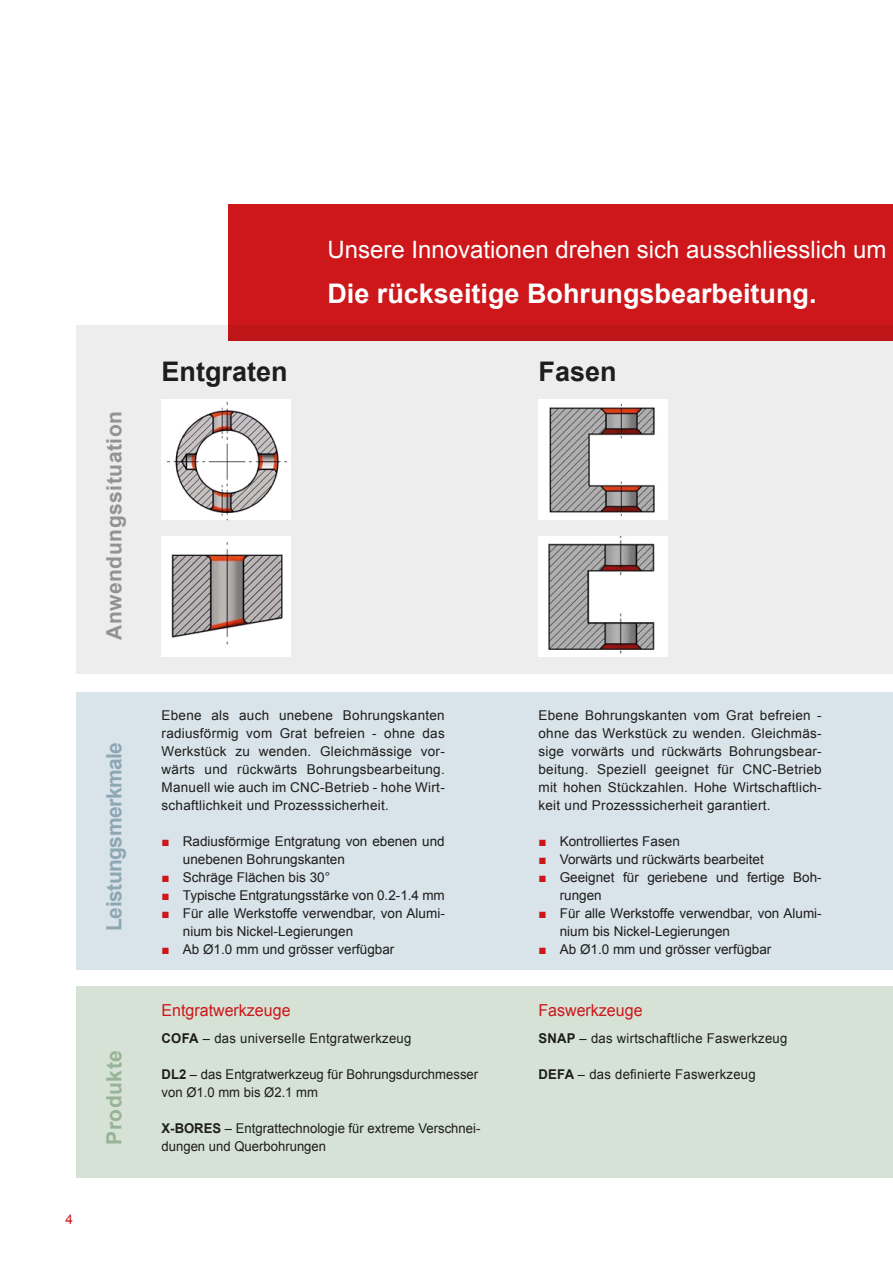
<style>
.page{position:relative;width:893px;height:1263px;background:#fff}
.page>*{position:absolute;margin:0;border:0;box-sizing:border-box;transform-origin:0 0}
.Einfuehrung{font:700 27px "Arial";color:#fff}
.t1{font:700 27px "Arial";color:#1d1d1b}
.Einfuehrung-2{font:24px "Arial";color:#fff}
.t2{font:700 21px "Arial";letter-spacing:.025em;color:#929292}
.t3{font:700 21px "Arial";letter-spacing:-.025em;color:#8da7b3}
.t4{font:700 21px "Arial";letter-spacing:.025em;color:#98b398}
.copy_9pt__14pt_zab{font:16.5px "Arial";color:#cd171a}
.copy_9pt__14pt_zab-2{font:13.5px/18px "Arial";color:#1d1d1b}
.copy_9pt__14pt_zab-3{font:13.5px "Arial";letter-spacing:.02em;color:#1d1d1b}
.t5{font:13.5px "Arial";color:#cd171a}
.s1{color:#cd171a}
.s2{font-weight:700}
</style>
<div class="page">
<div style="left:77px;top:325px;width:816px;height:349px;background:#ededed"></div>
<div style="left:77px;top:692px;width:816px;height:277px;background:#d9e3ea"></div>
<div style="left:77px;top:986px;width:816px;height:192px;background:#d6e2d5"></div>
<div style="left:162px;top:400px;width:129px;height:120px;background:#fff"></div>
<img style="left:167px;top:401px;width:120px;height:119px">
<img style="left:538px;top:400px;width:130px;height:120px">
<img style="left:162px;top:537px;width:129px;height:120px">
<div style="left:538px;top:537px;width:130px;height:120px;background:#fff"></div>
<img style="left:548px;top:537px;width:107px;height:117px">
<div style="left:228px;top:204px;width:665px;height:136px;background:#cd171a"></div>
<p class="t2" style="left:100px;top:640px;width:230px;rotate:-90deg">Anwendungssituation</p>
<p class="t3" style="left:100px;top:931px;width:190px;rotate:-90deg">Leistungsmerkmale</p>
<p class="t5" style="left:66px;top:1210px;width:9px">4</p>
<p class="t4" style="left:100px;top:1145px;width:96px;rotate:-90deg">Produkte</p>
<p class="Einfuehrung-2" style="left:327px;top:234px;width:560px">Unsere Innovationen drehen sich ausschliesslich um</p>
<p class="Einfuehrung" style="left:327px;top:276px;width:491px">Die rückseitige Bohrungsbearbeitung.</p>
<p class="t1" style="left:162px;top:354px;width:128px">Entgraten</p>
<p class="t1" style="left:538px;top:354px;width:80px">Fasen</p>
<p class="copy_9pt__14pt_zab-2" style="left:162px;top:706px;width:285px;text-align:justify">Ebene als auch unebene Bohrungskanten radiusförmig vom Grat befreien - ohne das Werkstück zu wenden. Gleichmässige vor&shy;wärts und rückwärts Bohrungsbearbeitung.<br>Manuell wie auch im CNC-Betrieb - hohe Wirt&shy;schaftlichkeit und Prozesssicherheit.</p>
<p class="copy_9pt__14pt_zab-2" style="left:183px;top:832px;width:263px;text-indent:-21px"><span class="s1">■</span> Radiusförmige Entgratung von ebenen und unebenen Bohrungskanten</p>
<p class="copy_9pt__14pt_zab-2" style="left:162px;top:868px;width:170px"><span class="s1">■</span> Schräge Flächen bis 30°</p>
<p class="copy_9pt__14pt_zab-2" style="left:162px;top:886px;width:285px"><span class="s1">■</span> Typische Entgratungsstärke von 0.2-1.4 mm</p>
<p class="copy_9pt__14pt_zab-2" style="left:183px;top:904px;width:263px;text-indent:-21px"><span class="s1">■</span> Für alle Werkstoffe verwendbar, von Alumi&shy;nium bis Nickel-Legierungen</p>
<p class="copy_9pt__14pt_zab-2" style="left:162px;top:940px;width:234px"><span class="s1">■</span> Ab Ø1.0 mm und grösser verfügbar</p>
<p class="copy_9pt__14pt_zab" style="left:162px;top:999px;width:130px">Entgratwerkzeuge</p>
<p class="copy_9pt__14pt_zab-3" style="left:162px;top:1029px;width:251px"><span class="s2">COFA</span> – das universelle Entgratwerkzeug</p>
<p class="copy_9pt__14pt_zab-2" style="left:162px;top:1065px;width:318px"><span class="s2">DL2</span> – das Entgratwerkzeug für Bohrungsdurchmesser von Ø1.0 mm bis Ø2.1 mm</p>
<p class="copy_9pt__14pt_zab-2" style="left:162px;top:1119px;width:320px"><span class="s2">X-BORES</span> – Entgrattechnologie für extreme Verschnei-</p>
<p class="copy_9pt__14pt_zab-2" style="left:162px;top:1137px;width:166px">dungen und Querbohrungen</p>
<p class="copy_9pt__14pt_zab-2" style="left:538px;top:706px;width:285px;text-align:justify">Ebene Bohrungskanten vom Grat befreien - ohne das Werkstück zu wenden. Gleichmäs&shy;sige vorwärts und rückwärts Bohrungsbear&shy;beitung. Speziell geeignet für CNC-Betrieb mit hohen Stückzahlen. Hohe Wirtschaftlich&shy;keit und Prozesssicherheit garantiert.</p>
<p class="copy_9pt__14pt_zab-2" style="left:538px;top:832px;width:143px"><span class="s1">■</span> Kontrolliertes Fasen</p>
<p class="copy_9pt__14pt_zab-2" style="left:538px;top:850px;width:227px"><span class="s1">■</span> Vorwärts und rückwärts bearbeitet</p>
<p class="copy_9pt__14pt_zab-2" style="left:560px;top:868px;width:263px;text-indent:-21px"><span class="s1">■</span> Geeignet für geriebene und fertige Boh&shy;rungen</p>
<p class="copy_9pt__14pt_zab-2" style="left:560px;top:904px;width:263px;text-indent:-21px"><span class="s1">■</span> Für alle Werkstoffe verwendbar, von Alumi&shy;nium bis Nickel-Legierungen</p>
<p class="copy_9pt__14pt_zab-2" style="left:538px;top:940px;width:234px"><span class="s1">■</span> Ab Ø1.0 mm und grösser verfügbar</p>
<p class="copy_9pt__14pt_zab" style="left:538px;top:999px;width:106px">Faswerkzeuge</p>
<p class="copy_9pt__14pt_zab-3" style="left:538px;top:1029px;width:250px"><span class="s2">SNAP</span> – das wirtschaftliche Faswerkzeug</p>
<p class="copy_9pt__14pt_zab-3" style="left:538px;top:1065px;width:219px"><span class="s2">DEFA</span> – das definierte Faswerkzeug</p>
</div>
